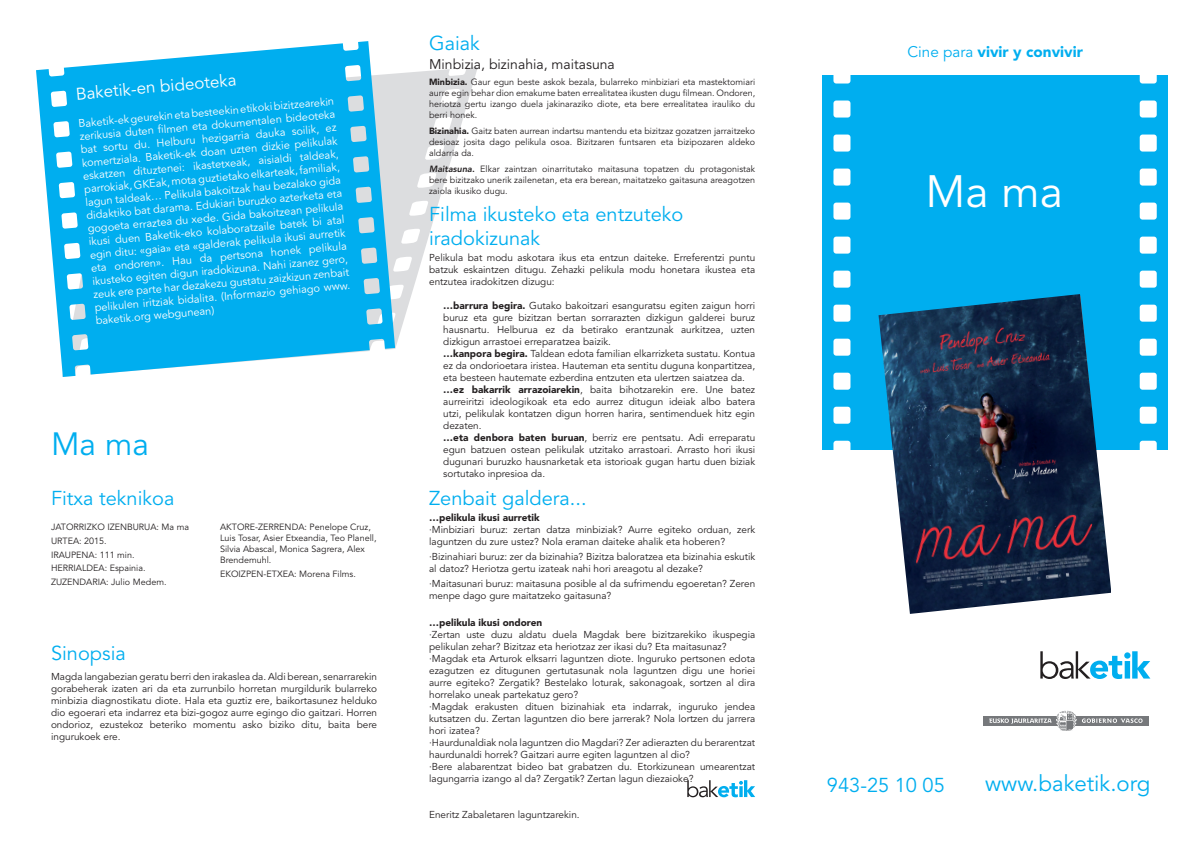
<style>
.page{position:relative;width:1191px;height:842px;background:#fff}
.page>*{position:absolute;margin:0;border:0;box-sizing:border-box;transform-origin:0 0}
.t1{font:45px "Avenir LT Std";color:#fff}
.t2{font:32px "Avenir LT Std";color:#00aeef}
.t3{font:22.3px "Avenir LT Std";color:#00aeef}
.t4{font:20px/24px "Avenir LT Std";color:#00aeef}
.t5{font:17px "Avenir LT Std";color:#fff}
.t6{font:900 15.3px "Avenir LT Std";color:#00aeef}
.t7{font:14px "Avenir LT Std";color:#231f20}
.t8{font:11px/13.2px "Avenir LT Std";color:#fff;text-align:justify}
.t9{font:10px/12px "Avenir LT Std";color:#231f20;text-align:justify}
.t10{font:900 10px "Avenir LT Std";color:#231f20}
.t11{font:9px/10.8px "Avenir LT Std";color:#231f20;text-align:justify}
.s1{font-weight:900}
.s2{font-weight:800;font-style:italic}
.s3{font-weight:400}
</style>
<div class="page">
<svg style="left:395px;top:67px;width:83px;height:282px"></svg>
<svg style="left:36px;top:41px;width:359px;height:336px;background:#2ebbf0"></svg>
<div style="left:822px;top:75px;width:346px;height:374px;background:#00aeef"></div>
<svg style="left:1139px;top:75px;width:17px;height:9px"></svg>
<div style="left:1139px;top:101px;width:17px;height:17px;background:#fff;border-radius:3px"></div>
<div style="left:1139px;top:135px;width:17px;height:17px;background:#fff;border-radius:3px"></div>
<div style="left:1139px;top:169px;width:17px;height:17px;background:#fff;border-radius:3px"></div>
<div style="left:1139px;top:203px;width:17px;height:17px;background:#fff;border-radius:3px"></div>
<div style="left:1139px;top:237px;width:17px;height:17px;background:#fff;border-radius:3px"></div>
<div style="left:1139px;top:271px;width:17px;height:17px;background:#fff;border-radius:3px"></div>
<div style="left:1139px;top:305px;width:17px;height:17px;background:#fff;border-radius:3px"></div>
<div style="left:1139px;top:339px;width:17px;height:17px;background:#fff;border-radius:3px"></div>
<div style="left:1139px;top:373px;width:17px;height:17px;background:#fff;border-radius:3px"></div>
<div style="left:1139px;top:407px;width:17px;height:17px;background:#fff;border-radius:3px"></div>
<svg style="left:1139px;top:441px;width:17px;height:8px"></svg>
<svg style="left:833px;top:75px;width:17px;height:9px"></svg>
<div style="left:833px;top:101px;width:17px;height:17px;background:#fff;border-radius:3px"></div>
<div style="left:833px;top:135px;width:17px;height:17px;background:#fff;border-radius:3px"></div>
<div style="left:833px;top:169px;width:17px;height:17px;background:#fff;border-radius:3px"></div>
<div style="left:833px;top:203px;width:17px;height:17px;background:#fff;border-radius:3px"></div>
<div style="left:833px;top:237px;width:17px;height:17px;background:#fff;border-radius:3px"></div>
<div style="left:833px;top:271px;width:17px;height:17px;background:#fff;border-radius:3px"></div>
<div style="left:833px;top:305px;width:17px;height:17px;background:#fff;border-radius:3px"></div>
<div style="left:833px;top:339px;width:17px;height:17px;background:#fff;border-radius:3px"></div>
<div style="left:833px;top:373px;width:17px;height:17px;background:#fff;border-radius:3px"></div>
<div style="left:833px;top:407px;width:17px;height:17px;background:#fff;border-radius:3px"></div>
<svg style="left:833px;top:441px;width:17px;height:8px"></svg>
<svg style="left:687px;top:780px;width:68px;height:17px"></svg>
<svg style="left:1040px;top:651px;width:110px;height:28px"></svg>
<svg style="left:983px;top:725px;width:166px;height:1px"></svg>
<div style="left:983px;top:716px;width:166px;height:9px;background:#76787b"></div>
<svg style="left:989px;top:711px;width:154px;height:20px"></svg>
<img style="left:878px;top:294px;width:233px;height:320px">
<p class="t5" style="left:75px;top:84px;width:162px;rotate:-5deg">Baketik-en bideoteka</p>
<p class="t8" style="left:78px;top:117px;width:258px;rotate:-5deg">Baketik-ek geurekin eta besteekin etikoki bizitzearekin zerikusia duten fi lmen eta dokumentalen bideoteka bat sortu du. Helburu hezigarria dauka soilik, ez komertziala. Baketik-ek doan uzten dizkie pelikulak eskatzen dituztenei: ikastetxeak, aisialdi taldeak, parrokiak, GKEak, mota guztietako elkarteak, familiak, lagun taldeak… Pelikula bakoitzak hau bezalako gida didaktiko bat darama. Edukiari buruzko azterketa eta gogoeta erraztea du xede. Gida bakoitzean pelikula ikusi duen Baketik-eko kolaboratzaile batek bi atal egin ditu: «gaia» eta «galderak pelikula ikusi aurretik eta ondoren». Hau da pertsona honek pelikula ikusteko egiten digun iradokizuna. Nahi izanez gero, zeuk ere parte har dezakezu gustatu zaizkizun zenbait pelikulen iritziak bidalita. (Informazio gehiago www. baketik.org webgunean)</p>
<p class="t2" style="left:51px;top:425px;width:99px">Ma ma</p>
<p class="t4" style="left:51px;top:487px;width:125px">Fitxa teknikoa</p>
<p class="t11" style="left:51px;top:522px;width:140px">JATORRIZKO IZENBURUA: Ma ma</p>
<p class="t11" style="left:51px;top:536px;width:57px">URTEA: 2015.</p>
<p class="t11" style="left:51px;top:549px;width:85px">IRAUPENA: 111 min.</p>
<p class="t11" style="left:51px;top:563px;width:96px">HERRIALDEA: Espainia.</p>
<p class="t11" style="left:51px;top:577px;width:117px">ZUZENDARIA: Julio Medem.</p>
<p class="t4" style="left:51px;top:642px;width:76px">Sinopsia</p>
<p class="t11" style="left:220px;top:522px;width:158px;text-align:left">AKTORE-ZERRENDA: Penelope Cruz,<br>Luis Tosar, Asier Etxeandia, Teo Planell,<br>Silvia Abascal, Monica Sagrera, Alex<br>Brendemuhl.</p>
<p class="t11" style="left:220px;top:568px;width:137px">EKOIZPEN-ETXEA: Morena Films.</p>
<p class="t9" style="left:51px;top:671px;width:328px">Magda langabezian geratu berri den irakaslea da. Aldi berean, senarrarekin gorabeherak izaten ari da eta zurrunbilo horretan murgildurik bularreko minbizia diagnostikatu diote. Hala eta guztiz ere, baikortasunez helduko dio egoerari eta indarrez eta bizi-gogoz aurre egingo dio gaitzari. Horren ondorioz, ezustekoz beteriko momentu asko biziko ditu, baita bere ingurukoek ere.</p>
<p class="t4" style="left:429px;top:31px;width:52px">Gaiak</p>
<p class="t7" style="left:429px;top:56px;width:187px">Minbizia, bizinahia, maitasuna</p>
<p class="t11" style="left:429px;top:77px;width:328px"><span class="s1">Minbizia.</span> Gaur egun beste askok bezala, bularreko minbiziari eta mastektomiari aurre egin behar dion emakume baten errealitatea ikusten dugu filmean. Ondoren, heriotza gertu izango duela jakinaraziko diote, eta bere errealitatea irauliko du berri honek.</p>
<p class="t11" style="left:429px;top:126px;width:327px"><span class="s1">Bizinahia.</span> Gaitz baten aurrean indartsu mantendu eta bizitzaz gozatzen jarraitzeko desioaz josita dago pelikula osoa. Bizitzaren funtsaren eta bizipozaren aldeko aldarria da.</p>
<p class="t11" style="left:429px;top:164px;width:328px"><span class="s2">Maitasuna.</span> Elkar zaintzan oinarritutako maitasuna topatzen du protagonistak bere bizitzako unerik zailenetan, eta era berean, maitatzeko gaitasuna areagotzen zaiola ikusiko dugu.</p>
<p class="t4" style="left:429px;top:203px;width:256px">Filma ikusteko eta entzuteko iradokizunak</p>
<p class="t9" style="left:429px;top:252px;width:328px">Pelikula bat modu askotara ikus eta entzun daiteke. Erreferentzi puntu batzuk eskaintzen ditugu. Zehazki pelikula modu honetara ikustea eta entzutea iradokitzen dizugu:</p>
<p class="t9" style="left:443px;top:300px;width:313px"><span class="s1">…barrura begira.</span> Gutako bakoitzari esanguratsu egiten zaigun horri buruz eta gure bizitzan bertan sorrarazten dizkigun galderei buruz hausnartu. Helburua ez da betirako erantzunak aurkitzea, uzten dizkigun arrastoei erreparatzea baizik.</p>
<p class="t9" style="left:443px;top:348px;width:313px"><span class="s1">…kanpora begira.</span> Taldean edota familian elkarrizketa sustatu. Kontua ez da ondorioetara iristea. Hauteman eta sentitu duguna konpartitzea, eta besteen hautemate ezberdina entzuten eta ulertzen saiatzea da.</p>
<p class="t9" style="left:443px;top:384px;width:313px"><span class="s1">…ez bakarrik arrazoiarekin</span>, baita bihotzarekin ere. Une batez aurreiritzi ideologikoak eta edo aurrez ditugun ideiak albo batera utzi, pelikulak kontatzen digun horren harira, sentimenduek hitz egin dezaten.</p>
<p class="t9" style="left:443px;top:432px;width:313px"><span class="s1">…eta denbora baten buruan</span>, berriz ere pentsatu. Adi erreparatu egun batzuen ostean pelikulak utzitako arrastoari. Arrasto hori ikusi dugunari buruzko hausnarketak eta istorioak gugan hartu duen biziak sortutako inpresioa da.</p>
<p class="t4" style="left:429px;top:487px;width:159px">Zenbait galdera...</p>
<p class="t10" style="left:429px;top:512px;width:112px">…pelikula ikusi aurretik</p>
<p class="t9" style="left:429px;top:524px;width:327px">·Minbiziari buruz: zertan datza minbiziak? Aurre egiteko orduan, zerk laguntzen du zure ustez? Nola eraman daiteke ahalik eta hoberen?</p>
<p class="t9" style="left:429px;top:551px;width:328px">·Bizinahiari buruz: zer da bizinahia? Bizitza baloratzea eta bizinahia eskutik al datoz? Heriotza gertu izateak nahi hori areagotu al dezake?</p>
<p class="t9" style="left:429px;top:578px;width:327px">·Maitasunari buruz: maitasuna posible al da sufrimendu egoeretan? Zeren menpe dago gure maitatzeko gaitasuna?</p>
<p class="t10" style="left:429px;top:616px;width:115px">…pelikula ikusi ondoren</p>
<p class="t9" style="left:429px;top:628px;width:328px">·Zertan uste duzu aldatu duela Magdak bere bizitzarekiko ikuspegia pelikulan zehar? Bizitzaz eta heriotzaz zer ikasi du? Eta maitasunaz?</p>
<p class="t9" style="left:429px;top:652px;width:327px">·Magdak eta Arturok elksarri laguntzen diote. Inguruko pertsonen edota ezagutzen ez ditugunen gertutasunak nola laguntzen digu une horiei aurre egiteko? Zergatik? Bestelako loturak, sakonagoak, sortzen al dira horrelako uneak partekatuz gero?</p>
<p class="t9" style="left:429px;top:700px;width:327px">·Magdak erakusten dituen bizinahiak eta indarrak, inguruko jendea kutsatzen du. Zertan laguntzen dio bere jarrerak? Nola lortzen du jarrera hori izatea?</p>
<p class="t9" style="left:429px;top:736px;width:327px">·Haurdunaldiak nola laguntzen dio Magdari? Zer adierazten du berarentzat haurdunaldi horrek? Gaitzari aurre egiten laguntzen al dio?</p>
<p class="t9" style="left:429px;top:760px;width:328px">·Bere alabarentzat bideo bat grabatzen du. Etorkizunean umearentzat lagungarria izango al da? Zergatik? Zertan lagun diezaioke?</p>
<p class="t9" style="left:429px;top:808px;width:152px">Eneritz Zabaletaren laguntzarekin.</p>
<p class="t6" style="left:907px;top:42px;width:177px"><span class="s3">Cine para</span> vivir y convivir</p>
<p class="t1" style="left:925px;top:166px;width:139px">Ma ma</p>
<p class="t4" style="left:827px;top:774px;width:119px">943-25 10 05</p>
<p class="t3" style="left:985px;top:770px;width:167px">www.baketik.org</p>
</div>
